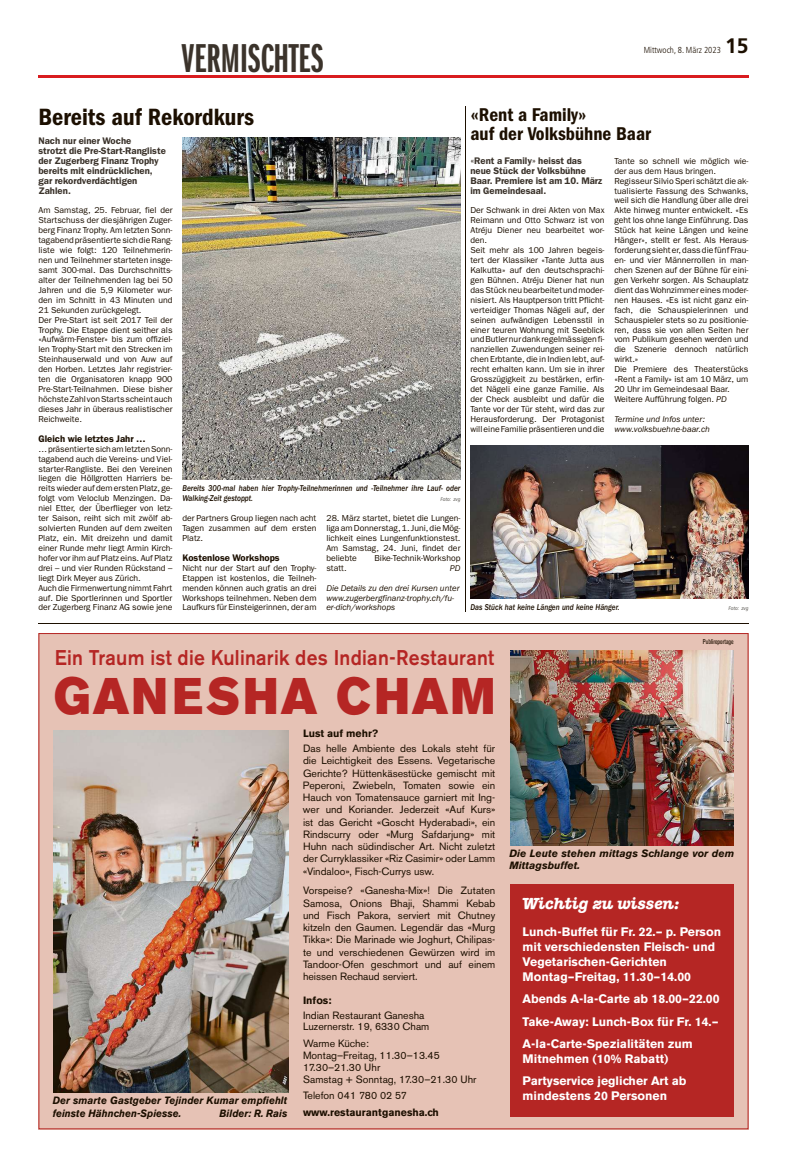
<style>
.page{position:relative;width:787px;height:1166px;background:#fff}
.page>*{position:absolute;margin:0;border:0;box-sizing:border-box;transform-origin:0 0}
.t1{font:51.01px "Akzidenz Grotesk BE Super";letter-spacing:.05em;color:#b52624;scale:.91 1}
.t2{font:41.82px "ITC Franklin Gothic Std Dm X Cp";color:#3b332b}
.t3{font:24.41px "ITC Franklin Gothic Std Dm Cd";color:#1c0f00}
.t4{font:500 21.18px "Akzidenz Grotesk BE";letter-spacing:.015em;color:#b52624;scale:.91 1}
.t5{font:700 21px "Frutiger LT Std";color:#1c0f00}
.t6{font:19.16px/19.2px "ITC Franklin Gothic Std Dm Cd";color:#1c0f00}
.t7{font:italic 700 16.62px "American Type EFOP";color:#fff}
.t8{font:700 12.25px/14.9px "Akzidenz Grotesk BE";color:#fff}
.t9{font:10.5px/12.2px "Akzidenz Grotesk BE";color:#1c0f00;text-align:justify}
.t10{font:italic 700 10.5px/12.2px "Akzidenz Grotesk BE";color:#1c0f00;scale:.94 1}
.t11{font:italic 700 10.5px/12.2px "Akzidenz Grotesk BE";color:#1c0f00}
.t12{font:700 10.5px "Akzidenz Grotesk BE";color:#1c0f00}
.t13{font:600 9.54px/9.9px "ITC Franklin Gothic Std";color:#3b332b}
.t14{font:600 9.54px "ITC Franklin Gothic Std";color:#1c0f00}
.t15{font:300 condensed 8.75px "Frutiger LT Std";color:#1c0f00}
.t16{font:8.66px/9.9px "ITC Franklin Gothic Std";color:#1c0f00}
.t17{font:8.66px/9.9px "ITC Franklin Gothic Std Med It";color:#1c0f00;scale:.85 1}
.t18{font:italic 8.66px/9.9px "ITC Franklin Gothic Std";color:#1c0f00}
.t19{font:condensed 7px "Akzidenz Grotesk BE";color:#1c0f00}
.t20{font:italic 5.25px "Frutiger LT Std";color:#615e59;scale:.85 1}
.s1{font-style:italic}
</style>
<div class="page">
<hr style="left:38px;top:76px;width:710px;height:2px;background:#d91c1f">
<hr style="left:465px;top:107px;width:1px;height:505px;background:#1c0f00">
<hr style="left:38px;top:623px;width:710px;height:1px;background:#1c0f00">
<img style="left:470px;top:445px;width:278px;height:154px">
<img style="left:182px;top:138px;width:278px;height:341px">
<div style="left:38px;top:633px;width:710px;height:496px;background:#e6c2b5"></div>
<img style="left:510px;top:650px;width:223px;height:195px">
<div style="left:510px;top:884px;width:223px;height:233px;background:#b52624"></div>
<img style="left:53px;top:730px;width:235px;height:362px">
<h2 class="t2" style="left:181px;top:33px;width:143px">VERMISCHTES</h2>
<p class="t15" style="left:643px;top:45px;width:79px">Mittwoch, 8. März 2023</p>
<h3 class="t5" style="left:724px;top:33px;width:25px">15</h3>
<h3 class="t3" style="left:38px;top:102px;width:217px">Bereits auf Rekordkurs</h3>
<p class="t13" style="left:38px;top:136px;width:129px">Nach nur einer Woche<br>strotzt die Pre-Start-Rangliste der Zugerberg Finanz Trophy bereits mit eindrücklichen, gar rekordverdächtigen<br>Zahlen.</p>
<p class="t16" style="left:38px;top:206px;width:136px">Am Samstag, 25. Februar, fiel der Startschuss der diesjährigen Zuger&shy;berg Finanz Trophy. Am letzten Sonn&shy;tagabendpräsentiertesichdieRang&shy;liste wie folgt: 120 Teilnehmerin&shy;nen und Teilnehmer starteten insge&shy;samt 300-mal. Das Durchschnitts&shy;alter der Teilnehmenden lag bei 50<br>Jahren und die 5,9 Kilometer wur&shy;den im Schnitt in 43 Minuten und 21 Sekunden zurückgelegt.<br>Der Pre-Start ist seit 2017 Teil der Trophy. Die Etappe dient seither als «Aufwärm-Fenster» bis zum offiziel&shy;len Trophy-Start mit den Strecken im Steinhauserwald und von Auw auf den Horben. Letztes Jahr registrier&shy;ten die Organisatoren knapp 900<br>Pre-Start-Teilnahmen. Diese bisher höchsteZahl vonStartsscheintauch dieses Jahr in überaus realistischer Reichweite.</p>
<p class="t14" style="left:38px;top:435px;width:109px">Gleich wie letztes Jahr …</p>
<p class="t16" style="left:38px;top:444px;width:136px">…präsentiertesichamletztenSonn&shy;tagabend auch die Vereins- und Viel&shy;starter-Rangliste. Bei den Vereinen liegen die Höllgrotten Harriers be&shy;reitswieder auf dem ersten Platz, ge&shy;folgt vom Veloclub Menzingen. Da&shy;niel Etter, der Überflieger von letz&shy;ter Saison, reiht sich mit zwölf ab&shy;solvierten Runden auf dem zweiten Platz, ein. Mit dreizehn und damit einer Runde mehr liegt Armin Kirch&shy;hofer vor ihm auf Platz eins. Auf Platz drei – und vier Runden Rückstand – liegt Dirk Meyer aus Zürich.<br>Auch die Firmenwertung nimmt Fahrt auf. Die Sportlerinnen und Sportler der Zugerberg Finanz AG sowie jene</p>
<p class="t17" style="left:182px;top:484px;width:328px">Bereits 300-mal haben hier Trophy-Teilnehmerinnen und -Teilnehmer ihre Lauf- oder<br>Walking-Zeit gestoppt.</p>
<p class="t20" style="left:440px;top:498px;width:25px">Foto: zvg</p>
<p class="t16" style="left:326px;top:514px;width:135px;text-align:justify">28. März startet, bietet die Lungen&shy;liga am Donnerstag,1. Juni, die Mög&shy;lichkeit eines Lungenfunktionstest.<br>Am Samstag, 24. Juni, findet der beliebte</p>
<p class="t16" style="left:182px;top:514px;width:135px;text-align:justify">der Partners Group liegen nach acht Tagen zusammen auf dem ersten Platz.</p>
<p class="t14" style="left:182px;top:554px;width:99px">Kostenlose Workshops</p>
<p class="t16" style="left:182px;top:564px;width:135px;text-align:justify">Nicht nur der Start auf den Trophy-Etappen ist kostenlos, die Teilneh&shy;menden können auch gratis an drei Workshops teilnehmen. Neben dem Laufkurs für Einsteigerinnen, der am</p>
<p class="t16" style="left:374px;top:554px;width:87px">Bike-Technik-Workshop</p>
<p class="t16" style="left:326px;top:564px;width:22px">statt.</p>
<p class="t18" style="left:450px;top:563px;width:12px">PD</p>
<p class="t18" style="left:326px;top:583px;width:135px">Die Details zu den drei Kursen unter www.zugerbergfinanz-trophy.ch/fu&shy;er-dich/workshops</p>
<h3 class="t6" style="left:470px;top:105px;width:182px">«Rent a Family»<br>auf der Volksbühne Baar</h3>
<p class="t13" style="left:470px;top:156px;width:133px">«Rent a Family» heisst das neue Stück der Volksbühne<br>Baar. Premiere ist am 10. März im Gemeindesaal.</p>
<p class="t16" style="left:470px;top:206px;width:135px">Der Schwank in drei Akten von Max Reimann und Otto Schwarz ist von Atréju Diener neu bearbeitet wor&shy;den.<br>Seit mehr als 100 Jahren begeis&shy;tert der Klassiker «Tante Jutta aus Kalkutta» auf den deutschsprachi&shy;gen Bühnen. Atréju Diener hat nun dasStückneubearbeitetundmoder&shy;nisiert. Als Hauptperson tritt Pflicht&shy;verteidiger Thomas Nägeli auf, der seinen aufwändigen Lebensstil in einer teuren Wohnung mit Seeblick undButlernurdankregelmässigenfi&shy;nanziellen Zuwendungen seiner rei&shy;chen Erbtante, die in Indien lebt, auf&shy;recht erhalten kann. Um sie in ihrer Grosszügigkeit zu bestärken, erfin&shy;det Nägeli eine ganze Familie. Als der Check ausbleibt und dafür die Tante vor der Tür steht, wird das zur Herausforderung. Der Protagonist willeineFamiliepräsentierenunddie</p>
<p class="t16" style="left:614px;top:157px;width:135px">Tante so schnell wie möglich wie&shy;der aus dem Haus bringen.<br>RegisseurSilvioSperi schätzt die ak&shy;tualisierte Fassung des Schwanks, weil sich die Handlung über alle drei<br>Akte hinweg munter entwickelt. «Es geht los ohne lange Einführung. Das<br>Stück hat keine Längen und keine<br>Hänger», stellt er fest. Als Heraus&shy;forderung sieht er, dass die fünf Frau&shy;en- und vier Männerrollen in man&shy;chen Szenen auf der Bühne für eini&shy;gen Verkehr sorgen. Als Schauplatz dient das Wohnzimmer eines moder&shy;nen Hauses. «Es ist nicht ganz ein&shy;fach, die Schauspielerinnen und<br>Schauspieler stets so zu positionie&shy;ren, dass sie von allen Seiten her vom Publikum gesehen werden und die Szenerie dennoch natürlich wirkt.»<br>Die Premiere des Theaterstücks «Rent a Family» ist am 10 März, um<br>20 Uhr im Gemeindesaal Baar.<br>Weitere Aufführung folgen. <span class="s1">PD</span></p>
<p class="t18" style="left:614px;top:415px;width:97px">Termine und Infos unter: www.volksbuehne-baar.ch</p>
<p class="t17" style="left:470px;top:603px;width:177px">Das Stück hat keine Längen und keine Hänger.</p>
<p class="t20" style="left:728px;top:607px;width:25px">Foto: zvg</p>
<p class="t19" style="left:702px;top:637px;width:32px">Publireportage</p>
<h3 class="t4" style="left:55px;top:645px;width:484px">Ein Traum ist die Kulinarik des Indian-Restaurant</h3>
<h1 class="t1" style="left:54px;top:667px;width:486px">GANESHA CHAM</h1>
<p class="t10" style="left:53px;top:1094px;width:251px">Der smarte Gastgeber Tejinder Kumar empfiehlt feinste Hähnchen-Spiesse.</p>
<p class="t10" style="left:219px;top:1107px;width:73px">Bilder: R. Rais</p>
<p class="t12" style="left:303px;top:728px;width:77px">Lust auf mehr?</p>
<p class="t9" style="left:303px;top:744px;width:194px">Das helle Ambiente des Lokals steht für die Leichtigkeit des Essens. Vegetarische Gerichte? Hüttenkäsestücke gemischt mit Peperoni, Zwiebeln, Tomaten sowie ein Hauch von Tomatensauce garniert mit Ing&shy;wer und Koriander. Jederzeit «Auf Kurs» ist das Gericht «Goscht Hyderabadi», ein Rindscurry oder «Murg Safdarjung» mit Huhn nach südindischer Art. Nicht zuletzt der Curryklassiker «Riz Casimir» oder Lamm «Vindaloo», Fisch-Currys usw.</p>
<p class="t9" style="left:303px;top:886px;width:194px">Vorspeise? «Ganesha-Mix»! Die Zutaten Samosa, Onions Bhaji, Shammi Kebab und Fisch Pakora, serviert mit Chutney kitzeln den Gaumen. Legendär das «Murg Tikka»: Die Marinade wie Joghurt, Chilipas&shy;te und verschiedenen Gewürzen wird im Tandoor-Ofen geschmort und auf einem heissen Rechaud serviert.</p>
<p class="t12" style="left:303px;top:994px;width:30px">Infos:</p>
<p class="t9" style="left:303px;top:1010px;width:128px;line-height:11.8px">Indian Restaurant Ganesha<br>Luzernerstr. 19, 6330 Cham</p>
<p class="t9" style="left:303px;top:1039px;width:175px;line-height:11.8px;text-align:left">Warme Küche:<br>Montag–Freitag, 11.30–13.45<br>17.30–21.30 Uhr<br>Samstag + Sonntag, 17.30–21.30 Uhr</p>
<p class="t9" style="left:303px;top:1091px;width:105px">Telefon 041 780 02 57</p>
<p class="t12" style="left:303px;top:1106px;width:137px">www.restaurantganesha.ch</p>
<p class="t11" style="left:509px;top:847px;width:226px">Die Leute stehen mittags Schlange vor dem<br>Mittagsbuffet.</p>
<h3 class="t7" style="left:522px;top:893px;width:158px">Wichtig zu wissen:</h3>
<h3 class="t8" style="left:522px;top:925px;width:200px">Lunch-Buffet für Fr. 22.– p. Person mit verschiedensten Fleisch- und<br>Vegetarischen-Gerichten<br>Montag–Freitag, 11.30–14.00</h3>
<h3 class="t8" style="left:522px;top:988px;width:198px;line-height:22.3px;text-align:justify">Abends A-la-Carte ab 18.00–22.00<br>Take-Away: Lunch-Box für Fr. 14.– A-la-Carte-Spezialitäten zum</h3>
<h3 class="t8" style="left:522px;top:1047px;width:165px;line-height:22.3px">Mitnehmen (10% Rabatt)<br>Partyservice jeglicher Art ab</h3>
<h3 class="t8" style="left:522px;top:1088px;width:146px">mindestens 20 Personen</h3>
</div>
